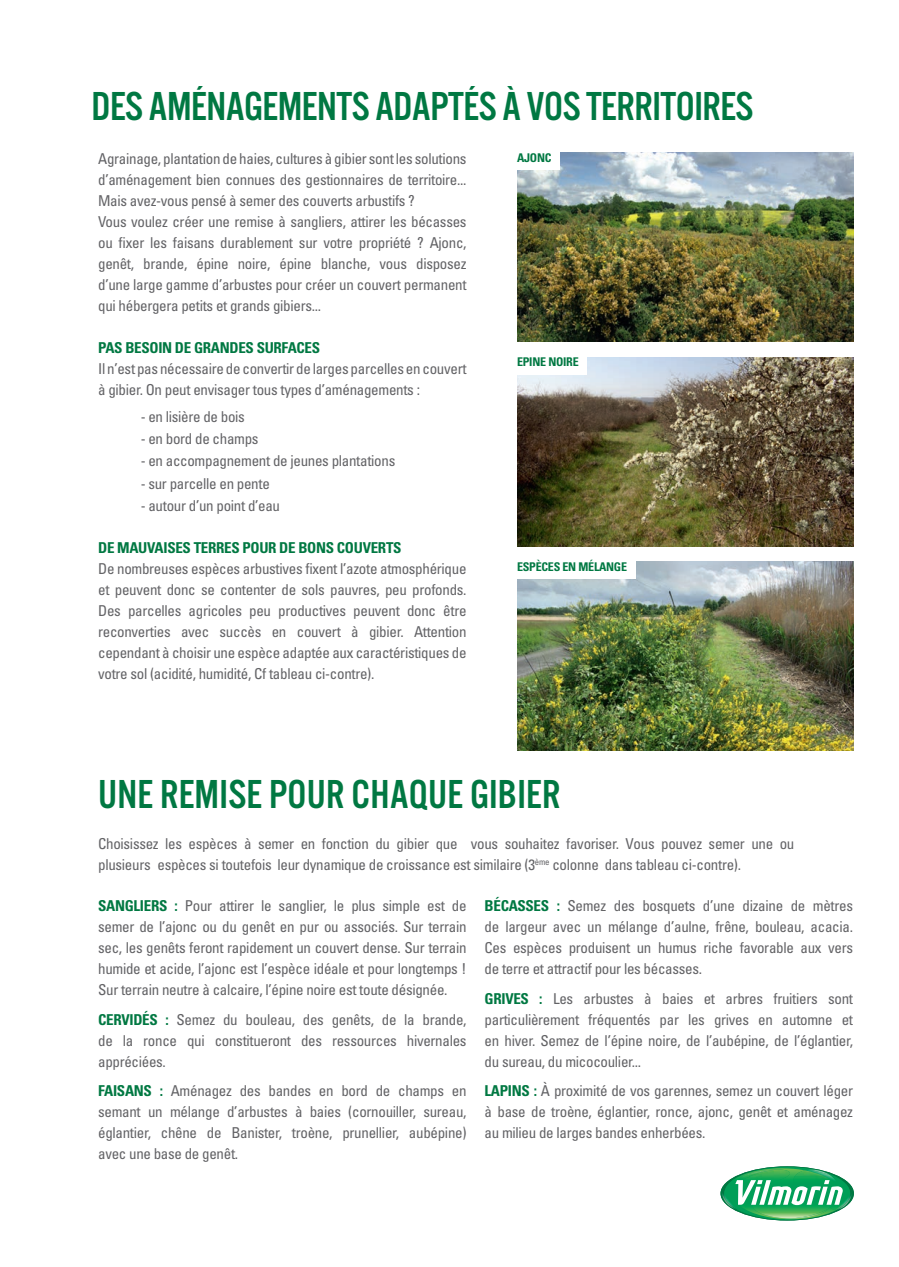
<style>
.page{position:relative;width:899px;height:1267px;background:#fff}
.page>*{position:absolute;margin:0;border:0;box-sizing:border-box;transform-origin:0 0}
.t1{font:42px "Alternate Got No 3 D";letter-spacing:-.01em;color:#007842}
.t2{font:condensed 15px/21px "Univers";letter-spacing:-.02em;color:#636366;text-align:justify}
.t3{font:700 condensed 15px "Univers";letter-spacing:-.02em;color:#007842}
.t4{font:700 condensed 12px "Univers";letter-spacing:-.02em;color:#007842}
.s1{font-weight:700;color:#007842}
</style>
<div class="page">
<img style="left:517px;top:561px;width:336px;height:189px">
<img style="left:517px;top:357px;width:336px;height:189px">
<img style="left:517px;top:152px;width:336px;height:189px">
<img style="left:830px;top:1176px;width:15px;height:39px">
<img style="left:722px;top:1186px;width:1px;height:15px">
<img style="left:850px;top:1184px;width:2px;height:19px">
<img style="left:849px;top:1183px;width:1px;height:21px">
<img style="left:830px;top:1183px;width:19px;height:26px">
<img style="left:727px;top:1176px;width:8px;height:35px">
<img style="left:735px;top:1168px;width:95px;height:49px">
<img style="left:752px;top:1206px;width:77px;height:12px">
<img style="left:793px;top:1170px;width:45px;height:9px">
<img style="left:723px;top:1185px;width:1px;height:17px">
<img style="left:724px;top:1185px;width:20px;height:24px">
<img style="left:733px;top:1186px;width:13px;height:22px">
<img style="left:828px;top:1206px;width:12px;height:1px">
<img style="left:739px;top:1169px;width:51px;height:10px">
<svg style="left:735px;top:1179px;width:108px;height:27px"></svg>
<div style="left:508px;top:144px;width:52px;height:26px;background:#fff"></div>
<div style="left:508px;top:348px;width:79px;height:27px;background:#fff"></div>
<div style="left:508px;top:552px;width:127px;height:27px;background:#fff"></div>
<h1 class="t1" style="left:92px;top:84px;width:663px">DES AMÉNAGEMENTS ADAPTÉS À VOS TERRITOIRES</h1>
<p class="t2" style="left:98px;top:148px;width:370px;text-align:left">Agrainage, plantation de haies, cultures à gibier sont les solutions d’aménagement bien connues des gestionnaires de territoire...<br>Mais avez-vous pensé à semer des couverts arbustifs ?<br>Vous voulez créer une remise à sangliers, attirer les bécasses ou fixer les faisans durablement sur votre propriété ? Ajonc, genêt, brande, épine noire, épine blanche, vous disposez d’une large gamme d’arbustes pour créer un couvert permanent qui hébergera petits et grands gibiers...</p>
<p class="t3" style="left:98px;top:339px;width:223px">PAS BESOIN DE GRANDES SURFACES</p>
<p class="t2" style="left:98px;top:358px;width:370px">Il n’est pas nécessaire de convertir de larges parcelles en couvert à gibier. On peut envisager tous types d’aménagements :</p>
<p class="t2" style="left:141px;top:406px;width:106px">- en lisière de bois</p>
<p class="t2" style="left:141px;top:428px;width:119px">- en bord de champs</p>
<p class="t2" style="left:141px;top:450px;width:256px">- en accompagnement de jeunes plantations</p>
<p class="t2" style="left:141px;top:472px;width:131px">- sur parcelle en pente</p>
<p class="t2" style="left:141px;top:495px;width:141px">- autour d’un point d’eau</p>
<p class="t3" style="left:98px;top:538px;width:305px">DE MAUVAISES TERRES POUR DE BONS COUVERTS</p>
<p class="t2" style="left:98px;top:558px;width:370px">De nombreuses espèces arbustives fixent l’azote atmosphérique et peuvent donc se contenter de sols pauvres, peu profonds.<br>Des parcelles agricoles peu productives peuvent donc être reconverties avec succès en couvert à gibier. Attention cependant à choisir une espèce adaptée aux caractéristiques de votre sol (acidité, humidité, Cf tableau ci-contre).</p>
<p class="t4" style="left:517px;top:150px;width:36px">AJONC</p>
<p class="t4" style="left:517px;top:355px;width:63px">EPINE NOIRE</p>
<p class="t4" style="left:517px;top:559px;width:111px">ESPÈCES EN MÉLANGE</p>
<h1 class="t1" style="left:98px;top:772px;width:464px">UNE REMISE POUR CHAQUE GIBIER</h1>
<p class="t2" style="left:98px;top:833px;width:698px">Choisissez les espèces à semer en fonction du gibier que vous souhaitez favoriser. Vous pouvez semer une ou plusieurs espèces si toutefois leur dynamique de croissance est similaire (3<sup>ème</sup> colonne dans tableau ci-contre).</p>
<p class="t2" style="left:98px;top:895px;width:370px"><span class="s1">SANGLIERS :</span> Pour attirer le sanglier, le plus simple est de semer de l’ajonc ou du genêt en pur ou associés. Sur terrain sec, les genêts feront rapidement un couvert dense. Sur terrain humide et acide, l’ajonc est l’espèce idéale et pour longtemps !<br>Sur terrain neutre à calcaire, l’épine noire est toute désignée.</p>
<p class="t2" style="left:98px;top:1008px;width:370px"><span class="s1">CERVIDÉS :</span> Semez du bouleau, des genêts, de la brande, de la ronce qui constitueront des ressources hivernales appréciées.</p>
<p class="t2" style="left:98px;top:1080px;width:370px"><span class="s1">FAISANS :</span> Aménagez des bandes en bord de champs en semant un mélange d’arbustes à baies (cornouiller, sureau, églantier, chêne de Banister, troène, prunellier, aubépine) avec une base de genêt.</p>
<p class="t2" style="left:484px;top:895px;width:370px"><span class="s1">BÉCASSES :</span> Semez des bosquets d’une dizaine de mètres de largeur avec un mélange d’aulne, frêne, bouleau, acacia.<br>Ces espèces produisent un humus riche favorable aux vers de terre et attractif pour les bécasses.</p>
<p class="t2" style="left:484px;top:987px;width:370px"><span class="s1">GRIVES :</span> Les arbustes à baies et arbres fruitiers sont particulièrement fréquentés par les grives en automne et en hiver. Semez de l’épine noire, de l’aubépine, de l’églantier, du sureau, du micocoulier...</p>
<p class="t2" style="left:484px;top:1080px;width:370px"><span class="s1">LAPINS :</span> À proximité de vos garennes, semez un couvert léger à base de troène, églantier, ronce, ajonc, genêt et aménagez au milieu de larges bandes enherbées.</p>
</div>
